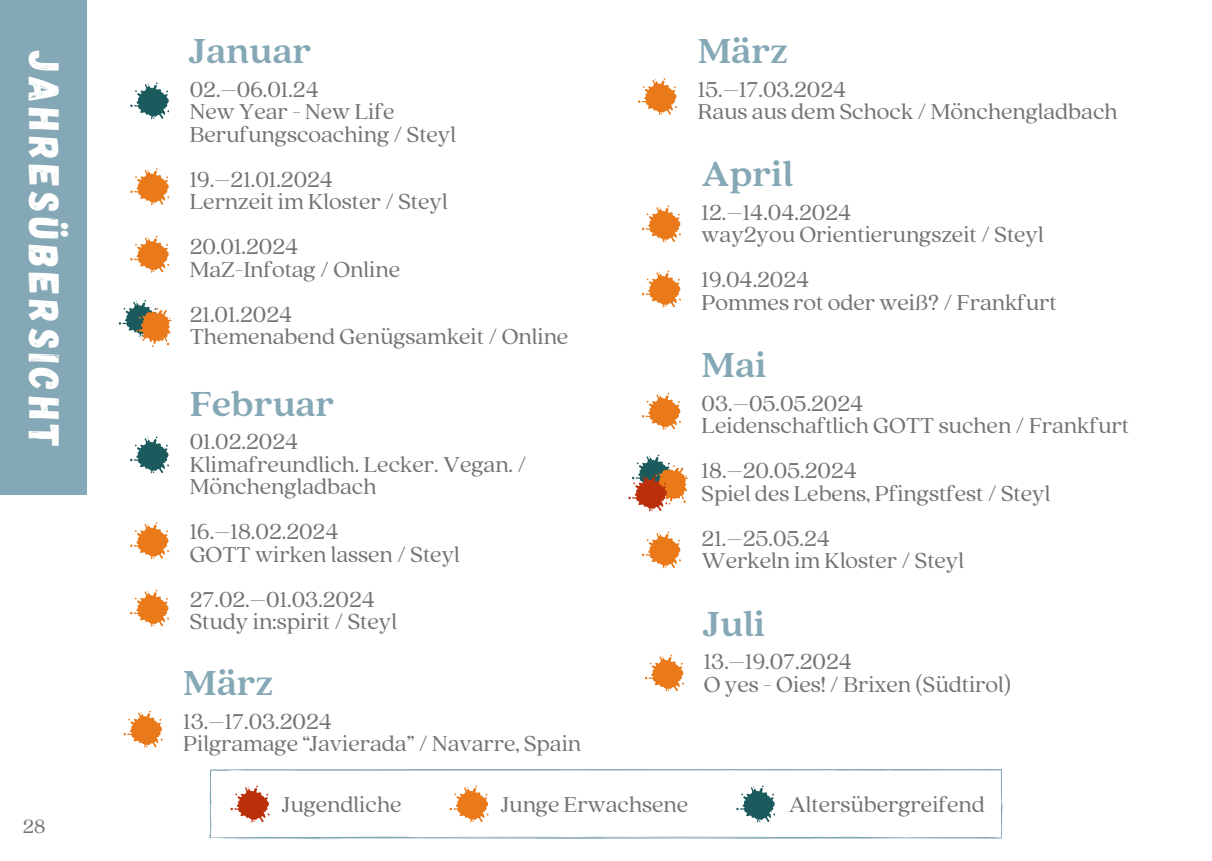
<style>
.page{position:relative;width:1212px;height:861px;background:#fff}
.page>*{position:absolute;margin:0;border:0;box-sizing:border-box;transform-origin:0 0}
.t1{font:42.8px "Gagalin";letter-spacing:.11em;color:#fff}
.t2{font:700 38.6px "Quincy CF";color:#85a8b6}
.t3{font:24px/22.4px "Quincy CF";color:#737373}
.t4{font:21.2px "Quincy CF";color:#737373}
</style>
<div class="page">
<div style="left:0;top:0;width:87px;height:494px;background:#85a8b6"></div>
<svg style="left:638px;top:78px;width:39px;height:37px"></svg>
<svg style="left:642px;top:206px;width:38px;height:36px"></svg>
<svg style="left:642px;top:271px;width:38px;height:36px"></svg>
<svg style="left:642px;top:393px;width:38px;height:37px"></svg>
<svg style="left:642px;top:532px;width:38px;height:36px"></svg>
<svg style="left:628px;top:455px;width:61px;height:56px"></svg>
<svg style="left:209px;top:769px;width:794px;height:70px"></svg>
<svg style="left:230px;top:786px;width:39px;height:36px"></svg>
<svg style="left:449px;top:786px;width:39px;height:36px"></svg>
<svg style="left:736px;top:786px;width:39px;height:36px"></svg>
<svg style="left:130px;top:437px;width:39px;height:36px"></svg>
<svg style="left:130px;top:522px;width:39px;height:37px"></svg>
<svg style="left:130px;top:590px;width:39px;height:37px"></svg>
<svg style="left:130px;top:82px;width:39px;height:37px"></svg>
<svg style="left:130px;top:168px;width:39px;height:37px"></svg>
<svg style="left:130px;top:236px;width:39px;height:37px"></svg>
<svg style="left:118px;top:300px;width:54px;height:47px"></svg>
<svg style="left:123px;top:711px;width:39px;height:37px"></svg>
<svg style="left:645px;top:655px;width:38px;height:37px"></svg>
<h1 class="t1" style="left:70px;top:51px;width:399px;rotate:90deg">JAHRESÜBERSICHT</h1>
<p class="t4" style="left:23px;top:814px;width:24px">28</p>
<h2 class="t2" style="left:190px;top:28px;width:123px">Januar</h2>
<p class="t3" style="left:190px;top:78px;width:268px">02.–06.01.24<br>New Year - New Life<br>Berufungscoaching / Steyl</p>
<p class="t3" style="left:190px;top:168px;width:259px">19.–21.01.2024<br>Lernzeit im Kloster / Steyl</p>
<p class="t3" style="left:190px;top:236px;width:212px">20.01.2024<br>MaZ-Infotag / Online</p>
<p class="t3" style="left:190px;top:303px;width:380px">21.01.2024<br>Themenabend Genügsamkeit / Online</p>
<h2 class="t2" style="left:190px;top:381px;width:146px">Februar</h2>
<p class="t3" style="left:190px;top:431px;width:338px">01.02.2024<br>Klimafreundlich. Lecker. Vegan. /<br>Mönchengladbach</p>
<p class="t3" style="left:190px;top:521px;width:272px">16.–18.02.2024<br>GOTT wirken lassen / Steyl</p>
<p class="t3" style="left:190px;top:588px;width:209px">27.02.–01.03.2024<br>Study in:spirit / Steyl</p>
<h2 class="t2" style="left:183px;top:660px;width:92px">März</h2>
<p class="t3" style="left:183px;top:710px;width:399px">13.–17.03.2024<br>Pilgramage &lt;Javierada= / Navarre, Spain</p>
<h2 class="t2" style="left:698px;top:28px;width:92px">März</h2>
<p class="t3" style="left:698px;top:78px;width:421px">15.–17.03.2024<br>Raus aus dem Schock / Mönchengladbach</p>
<h2 class="t2" style="left:702px;top:151px;width:93px">April</h2>
<p class="t3" style="left:702px;top:201px;width:344px">12.–14.04.2024<br>way2you Orientierungszeit / Steyl</p>
<p class="t3" style="left:702px;top:269px;width:357px">19.04.2024<br>Pommes rot oder weiß? / Frankfurt</p>
<h2 class="t2" style="left:702px;top:342px;width:67px">Mai</h2>
<p class="t3" style="left:702px;top:392px;width:429px">03.–05.05.2024<br>Leidenschaftlich GOTT suchen / Frankfurt</p>
<p class="t3" style="left:702px;top:460px;width:350px">18.–20.05.2024<br>Spiel des Lebens, Pfingstfest / Steyl</p>
<p class="t3" style="left:702px;top:527px;width:264px">21.–25.05.24<br>Werkeln im Kloster / Steyl</p>
<h2 class="t2" style="left:704px;top:601px;width:63px">Juli</h2>
<p class="t3" style="left:704px;top:651px;width:309px">13.–19.07.2024<br>O yes - Oies! / Brixen (Südtirol)</p>
<p class="t3" style="left:282px;top:794px;width:121px">Jugendliche</p>
<p class="t3" style="left:501px;top:794px;width:188px">Junge Erwachsene</p>
<p class="t3" style="left:789px;top:794px;width:198px">Altersübergreifend</p>
</div>
